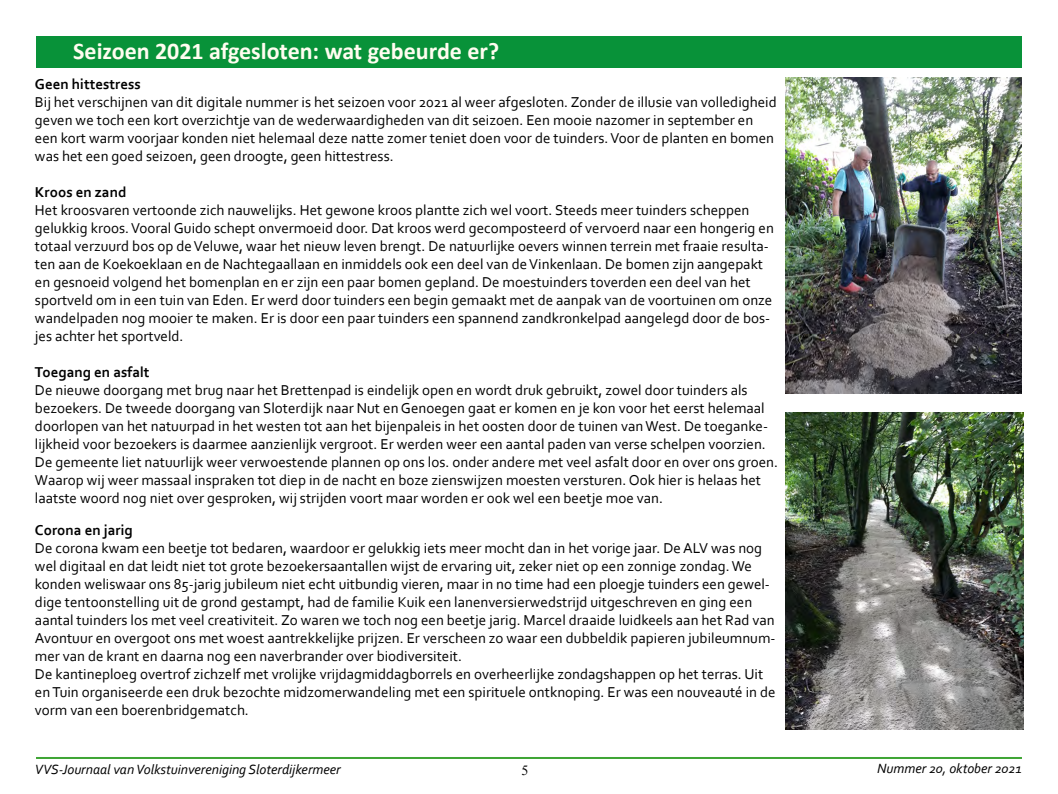
<style>
.page{position:relative;width:1058px;height:794px;background:#fff}
.page>*{position:absolute;margin:0;border:0;box-sizing:border-box;transform-origin:0 0}
.t1{font:700 24px "Calibri";color:#fffdf0}
.t2{font:15px/18px "Corbel";color:#000}
.t3{font:700 15px "Corbel";color:#000}
.t4{font:italic 14px "Corbel";color:#000}
.t5{font:14px "Times New Roman";color:#000}
</style>
<div class="page">
<hr style="left:36px;top:757px;width:985px;height:2px;background:#3fa535">
<div style="left:36px;top:36px;width:985px;height:31px;background:#089239"></div>
<img style="left:785px;top:77px;width:236px;height:316px">
<img style="left:785px;top:412px;width:238px;height:317px">
<h1 class="t1" style="left:73px;top:36px;width:427px">Seizoen 2021 afgesloten: wat gebeurde er?</h1>
<p class="t3" style="left:35px;top:74px;width:107px">Geen hittestress</p>
<p class="t2" style="left:35px;top:92px;width:743px">Bij het verschijnen van dit digitale nummer is het seizoen voor 2021 al weer afgesloten. Zonder de illusie van volledigheid geven we toch een kort overzichtje van de wederwaardigheden van dit seizoen. Een mooie nazomer in september en een kort warm voorjaar konden niet helemaal deze natte zomer teniet doen voor de tuinders. Voor de planten en bomen was het een goed seizoen, geen droogte, geen hittestress.</p>
<p class="t3" style="left:35px;top:182px;width:93px">Kroos en zand</p>
<p class="t2" style="left:35px;top:200px;width:740px">Het kroosvaren vertoonde zich nauwelijks. Het gewone kroos plantte zich wel voort. Steeds meer tuinders scheppen gelukkig kroos. Vooral Guido schept onvermoeid door. Dat kroos werd gecomposteerd of vervoerd naar een hongerig en totaal verzuurd bos op de Veluwe, waar het nieuw leven brengt. De natuurlijke oevers winnen terrein met fraaie resulta&shy;ten aan de Koekoeklaan en de Nachtegaallaan en inmiddels ook een deel van de Vinkenlaan. De bomen zijn aangepakt en gesnoeid volgend het bomenplan en er zijn een paar bomen gepland. De moestuinders toverden een deel van het sportveld om in een tuin van Eden. Er werd door tuinders een begin gemaakt met de aanpak van de voortuinen om onze wandelpaden nog mooier te maken. Er is door een paar tuinders een spannend zandkronkelpad aangelegd door de bos&shy;jes achter het sportveld.</p>
<p class="t3" style="left:35px;top:362px;width:116px">Toegang en asfalt</p>
<p class="t2" style="left:35px;top:380px;width:744px">De nieuwe doorgang met brug naar het Brettenpad is eindelijk open en wordt druk gebruikt, zowel door tuinders als bezoekers. De tweede doorgang van Sloterdijk naar Nut en Genoegen gaat er komen en je kon voor het eerst helemaal doorlopen van het natuurpad in het westen tot aan het bijenpaleis in het oosten door de tuinen van West. De toeganke&shy;lijkheid voor bezoekers is daarmee aanzienlijk vergroot. Er werden weer een aantal paden van verse schelpen voorzien.<br>De gemeente liet natuurlijk weer verwoestende plannen op ons los. onder andere met veel asfalt door en over ons groen.<br>Waarop wij weer massaal inspraken tot diep in de nacht en boze zienswijzen moesten versturen. Ook hier is helaas het laatste woord nog niet over gesproken, wij strijden voort maar worden er ook wel een beetje moe van.</p>
<p class="t3" style="left:35px;top:521px;width:99px">Corona en jarig</p>
<p class="t2" style="left:35px;top:539px;width:742px">De corona kwam een beetje tot bedaren, waardoor er gelukkig iets meer mocht dan in het vorige jaar. De ALV was nog wel digitaal en dat leidt niet tot grote bezoekersaantallen wijst de ervaring uit, zeker niet op een zonnige zondag. We konden weliswaar ons 85-jarig jubileum niet echt uitbundig vieren, maar in no time had een ploegje tuinders een gewel&shy;dige tentoonstelling uit de grond gestampt, had de familie Kuik een lanenversierwedstrijd uitgeschreven en ging een aantal tuinders los met veel creativiteit. Zo waren we toch nog een beetje jarig. Marcel draaide luidkeels aan het Rad van Avontuur en overgoot ons met woest aantrekkelijke prijzen. Er verscheen zo waar een dubbeldik papieren jubileumnum&shy;mer van de krant en daarna nog een naverbrander over biodiversiteit.<br>De kantineploeg overtrof zichzelf met vrolijke vrijdagmiddagborrels en overheerlijke zondagshappen op het terras. Uit en Tuin organiseerde een druk bezochte midzomerwandeling met een spirituele ontknoping. Er was een nouveauté in de vorm van een boerenbridgematch.</p>
<p class="t4" style="left:35px;top:760px;width:307px">VVS-Journaal van Volkstuinvereniging Sloterdijkermeer</p>
<p class="t5" style="left:521px;top:761px;width:8px">5</p>
<p class="t4" style="left:876px;top:759px;width:146px">Nummer 20, oktober 2021</p>
</div>
